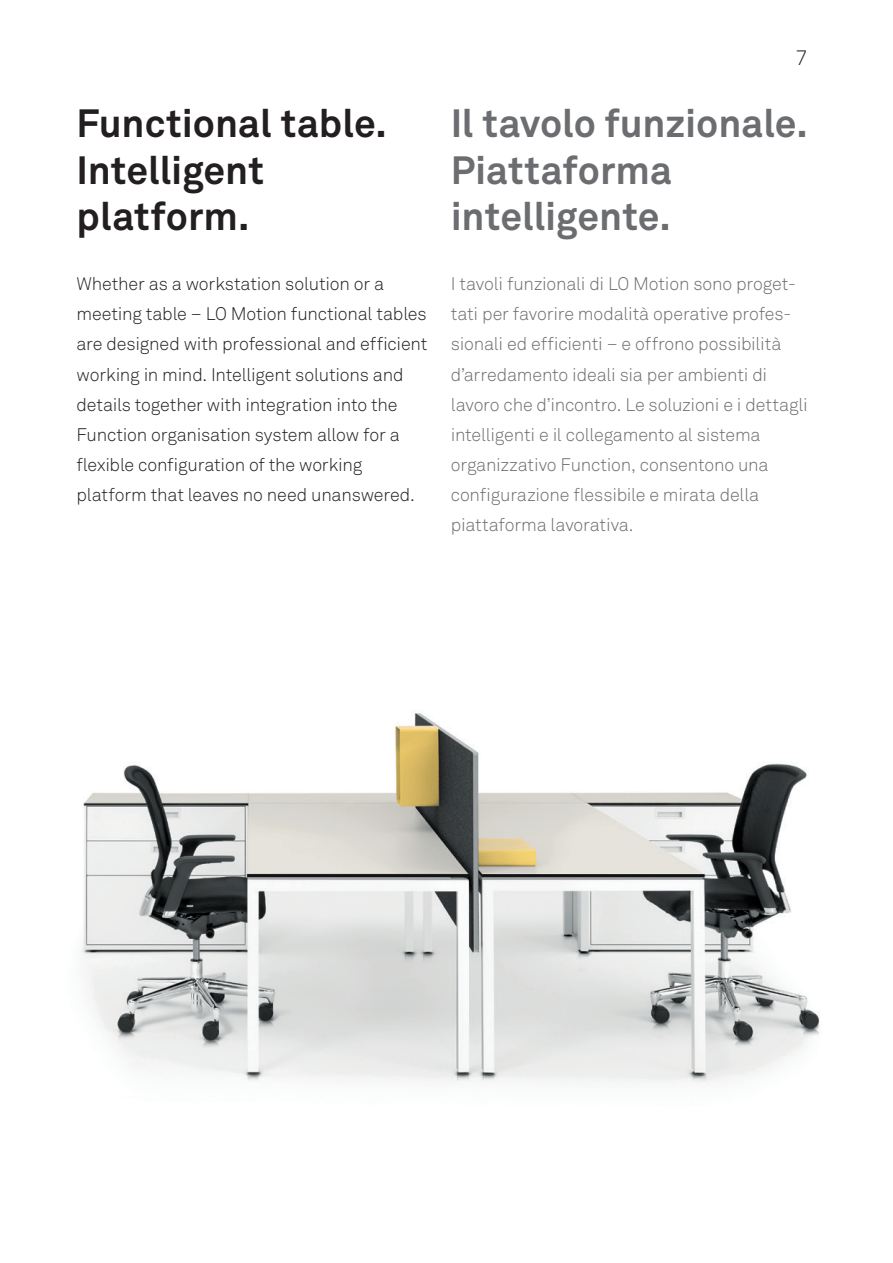
<style>
.page{position:relative;width:893px;height:1263px;background:#fff}
.page>*{position:absolute;margin:0;border:0;box-sizing:border-box;transform-origin:0 0}
.t1{font:700 39px/46.8px "Akkurat Std";color:#6c6d70}
.t2{font:700 39px/46.8px "Akkurat Std";color:#231f20}
.t3{font:300 21px "Akkurat Std";color:#231f20}
.t4{font:300 18px/30px "Akkurat Std";letter-spacing:-.01em;color:#6c6d70}
.t5{font:300 18px/30px "Akkurat Std";letter-spacing:-.01em;color:#231f20}
</style>
<div class="page">
<img style="left:81px;top:713px;width:739px;height:371px">
<h1 class="t2" style="left:77px;top:99px;width:312px">Functional table.<br>Intelligent platform.</h1>
<p class="t5" style="left:77px;top:269px;width:352px">Whether as a workstation solution or a meeting table – LO Motion functional tables are designed with professional and efficient working in mind. Intelligent solutions and details together with integration into the Function organisation system allow for a flexible configuration of the working platform that leaves no need unanswered.</p>
<p class="t3" style="left:796px;top:46px;width:13px">7</p>
<h1 class="t1" style="left:451px;top:99px;width:359px">Il tavolo funzionale.<br>Piattaforma intelligente.</h1>
<p class="t4" style="left:451px;top:269px;width:359px">I tavoli funzionali di LO Motion sono proget&shy;tati per favorire modalità operative profes&shy;sionali ed efficienti – e offrono possibilità d’arredamento ideali sia per ambienti di lavoro che d’incontro. Le soluzioni e i dettagli intelligenti e il collegamento al sistema organizzativo Function, consentono una configurazione flessibile e mirata della piattaforma lavorativa.</p>
</div>
